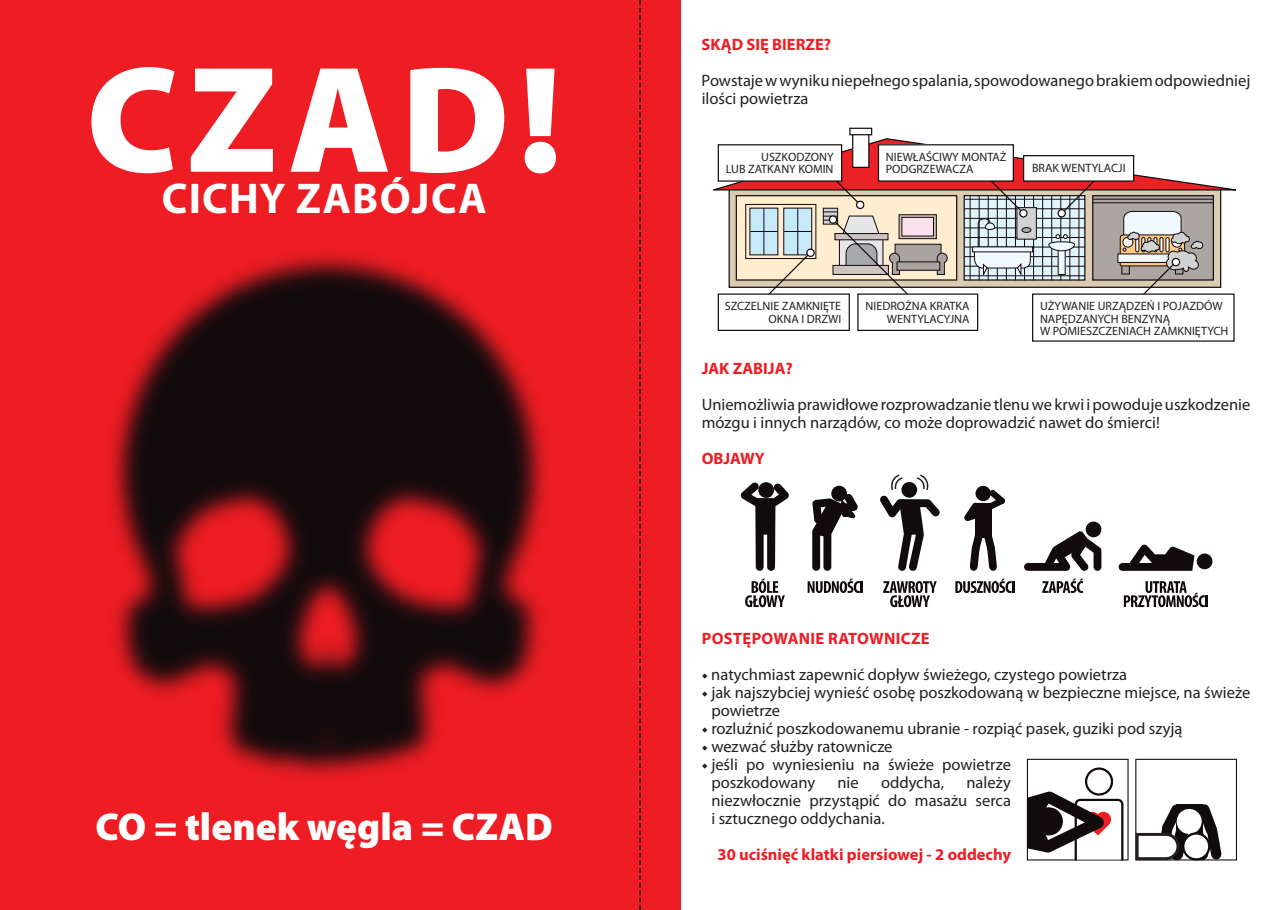
<style>
.page{position:relative;width:1280px;height:910px;background:#fff}
.page>*{position:absolute;margin:0;border:0;box-sizing:border-box;transform-origin:0 0}
.t1{font:900 153px "Myriad Pro";color:#fff}
.t2{font:700 43.2px "Myriad Pro";letter-spacing:.03em;color:#fff}
.t3{font:900 39px "Myriad Pro";color:#fff}
.t4{font:16.5px/18px "Myriad Pro";color:#231f20}
.t5{font:700 16.5px "Myriad Pro";color:#ee1d23}
.t6{font:700 16.5px "Myriad Pro";letter-spacing:.02em;color:#ee1d23}
.t7{font:12.15px/12.1px "Myriad Pro";color:#231f20;text-align:right}
.t8{font:10.8px/10.8px "Myriad Pro";color:#231f20;text-align:right}
.t9{font:7.8px/7.8px "Myriad Pro";color:#231f20}
.s1{font-family:"Arno Pro"}
</style>
<div class="page">
<div style="left:0;top:0;width:680px;height:910px;background:#ee1d23"></div>
<img style="left:109px;top:252px;width:438px;height:526px">
<svg style="left:854px;top:135px;width:13px;height:1px"></svg>
<div style="left:852px;top:133px;width:17px;height:35px;border:1px solid #11090b"></div>
<div style="left:849px;top:128px;width:23px;height:7px;background:#fff;border:1px solid #11090b"></div>
<div style="left:718px;top:293px;width:132px;height:38px;border:1px solid #120a0c"></div>
<svg style="left:713px;top:137px;width:523px;height:172px"></svg>
<div style="left:829px;top:216px;width:8px;height:7px;background:#fff;border-radius:50%"></div>
<div style="left:829px;top:215px;width:8px;height:9px;border:1px solid #120a0c;border-radius:50%"></div>
<div style="left:858px;top:294px;width:120px;height:36px;background:#fff"></div>
<div style="left:857px;top:293px;width:121px;height:38px;border:1px solid #120a0c"></div>
<div style="left:718px;top:145px;width:124px;height:36px;background:#fff"></div>
<div style="left:718px;top:144px;width:124px;height:38px;border:1px solid #120a0c"></div>
<svg style="left:741px;top:482px;width:48px;height:89px"></svg>
<svg style="left:1024px;top:522px;width:77px;height:49px"></svg>
<svg style="left:1118px;top:545px;width:94px;height:26px"></svg>
<svg style="left:745px;top:579px;width:40px;height:28px"></svg>
<svg style="left:808px;top:579px;width:55px;height:14px"></svg>
<svg style="left:883px;top:581px;width:54px;height:26px"></svg>
<svg style="left:955px;top:579px;width:59px;height:14px"></svg>
<svg style="left:1042px;top:579px;width:41px;height:14px"></svg>
<svg style="left:1124px;top:581px;width:84px;height:26px"></svg>
<svg style="left:812px;top:486px;width:46px;height:85px"></svg>
<svg style="left:975px;top:486px;width:16px;height:15px"></svg>
<div style="left:975px;top:503px;width:16px;height:34px;background:#120b0d"></div>
<svg style="left:964px;top:489px;width:41px;height:32px"></svg>
<svg style="left:970px;top:530px;width:27px;height:41px"></svg>
<svg style="left:1027px;top:759px;width:101px;height:101px"></svg>
<svg style="left:1135px;top:759px;width:102px;height:102px"></svg>
<svg style="left:639px;top:0;width:2px;height:910px"></svg>
<svg style="left:880px;top:474px;width:60px;height:97px"></svg>
<h1 class="t1" style="left:86px;top:33px;width:477px">CZAD!</h1>
<h2 class="t2" style="left:162px;top:170px;width:327px">CICHY ZABÓJCA</h2>
<h3 class="t3" style="left:96px;top:805px;width:459px">CO = tlenek węgla = CZAD</h3>
<p class="t5" style="left:702px;top:33px;width:131px">SKĄD SIĘ BIERZE?</p>
<p class="t4" style="left:702px;top:71px;width:550px">Powstajewwynikuniepełnegospalania,spowodowanegobrakiemodpowiedniej ilości powietrza</p>
<p class="t7" style="left:886px;top:151px;width:122px;text-align:left">NIEWŁAŚCIWY MONTAŻ<br>PODGRZEWACZA</p>
<p class="t7" style="left:726px;top:151px;width:109px">USZKODZONY<br>LUB ZATKANY KOMIN</p>
<p class="t9" style="left:885px;top:162px;width:80px">NIEWŁAŚCIWY MONTAŻ<br>PODGRZEWACZA</p>
<p class="t9" style="left:781px;top:162px;width:72px;text-align:right">USZKODZONY<br>LUB ZATKANY KOMIN</p>
<p class="t7" style="left:1032px;top:162px;width:95px">BRAK WENTYLACJI</p>
<p class="t7" style="left:725px;top:300px;width:118px">SZCZELNIE ZAMKNIĘTE<br>OKNA I DRZWI</p>
<p class="t7" style="left:1040px;top:300px;width:190px;text-align:left">UŻYWANIE URZĄDZEŃ I POJAZDÓW<br>NAPĘDZANYCH BENZYNĄ<br>W POMIESZCZENIACH ZAMKNIĘTYCH</p>
<p class="t7" style="left:865px;top:300px;width:106px">NIEDROŻNA KRATKA<br>WENTYLACYJNA</p>
<p class="t5" style="left:702px;top:357px;width:93px">JAK ZABIJA?</p>
<p class="t4" style="left:702px;top:395px;width:550px">Uniemożliwiaprawidłowe rozprowadzanie tlenuwe krwi ipowoduje uszkodzenie mózgu i innych narządów, co może doprowadzić nawet do śmierci!</p>
<p class="t5" style="left:702px;top:447px;width:65px">OBJAWY</p>
<p class="t6" style="left:702px;top:627px;width:229px">POSTĘPOWANIE RATOWNICZE</p>
<p class="t4" style="left:702px;top:665px;width:427px"><span class="s1">◆</span> natychmiast zapewnić dopływ świeżego, czystego powietrza</p>
<p class="t4" style="left:711px;top:683px;width:540px;text-indent:-10px"><span class="s1">◆</span> jak najszybciej wynieść osobę poszkodowaną w bezpieczne miejsce, na świeże powietrze</p>
<p class="t4" style="left:702px;top:719px;width:482px"><span class="s1">◆</span> rozluźnić poszkodowanemu ubranie - rozpiąć pasek, guziki pod szyją</p>
<p class="t4" style="left:702px;top:737px;width:192px"><span class="s1">◆</span> wezwać służby ratownicze</p>
<p class="t4" style="left:711px;top:755px;width:301px;text-indent:-10px"><span class="s1">◆</span> jeśli po wyniesieniu na świeże powietrze poszkodowany</p>
<p class="t8" style="left:1003px;top:665px;width:95px">NIEDROŻNA KRATKA<br>WENTYLACYJNA</p>
<p class="t8" style="left:877px;top:665px;width:106px">SZCZELNIE ZAMKNIĘTE<br>OKNA I DRZWI</p>
<p class="t8" style="left:1159px;top:687px;width:124px">W POMIESZCZENIACH ZAM</p>
<p class="t4" style="left:711px;top:773px;width:301px;text-align:justify;text-indent:255px">należy niezwłocznie przystąpić do masażu serca i sztucznego oddychania.</p>
<p class="t5" style="left:717px;top:843px;width:295px">30 uciśnięć klatki piersiowej - 2 oddechy</p>
<p class="t4" style="left:837px;top:773px;width:23px">nie</p>
<p class="t4" style="left:881px;top:773px;width:65px">oddycha,</p>
</div>
